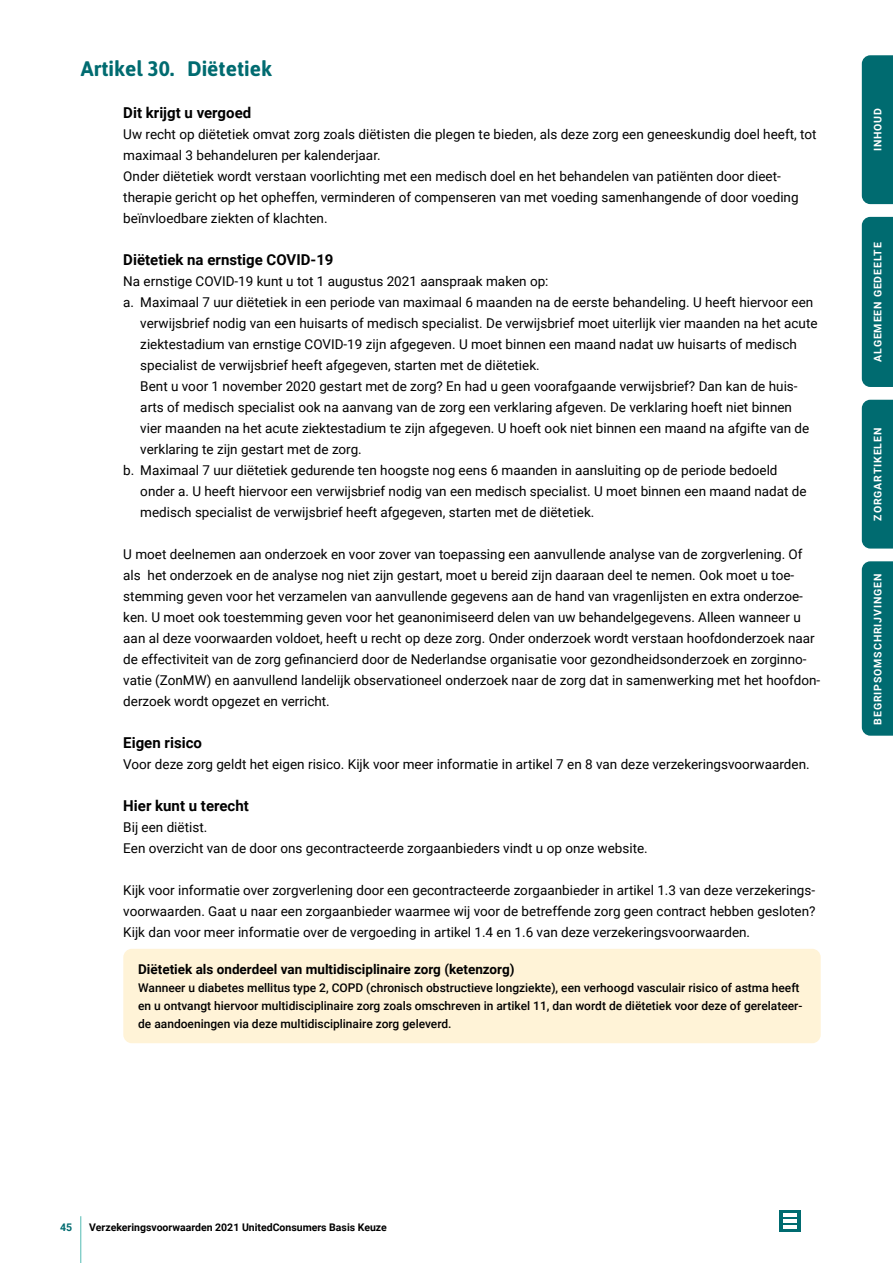
<style>
.page{position:relative;width:893px;height:1263px;background:#fff}
.page>*{position:absolute;margin:0;border:0;box-sizing:border-box;transform-origin:0 0}
.t1{font:700 21px "Asap";color:#006b70}
.t2{font:700 15px "Roboto";color:#000}
.t3{font:13.5px/21px "Roboto";color:#000}
.t4{font:700 13.5px "Roboto";color:#000}
.t5{font:500 12px/18px "Roboto";color:#000}
.t6{font:700 10.5px "Roboto";letter-spacing:.085em;color:#fff}
.t7{font:700 10.5px "Roboto";color:#000}
.t8{font:700 10.5px "Roboto";color:#006b70}
</style>
<div class="page">
<hr style="left:81px;top:1216px;width:1px;height:47px;background:#52bbb3">
<svg style="left:779px;top:1210px;width:21px;height:22px"></svg>
<hr style="left:783px;top:1214px;width:14px;height:3px;background:#fff">
<hr style="left:783px;top:1219px;width:14px;height:3px;background:#fff">
<hr style="left:783px;top:1225px;width:14px;height:3px;background:#fff">
<div style="left:123px;top:949px;width:698px;height:94px;background:#fff3d7;border-radius:9px"></div>
<div style="left:862px;top:561px;width:31px;height:175px;background:#006b70"></div>
<div style="left:862px;top:217px;width:31px;height:170px;background:#006b70"></div>
<div style="left:862px;top:400px;width:31px;height:149px;background:#006b70"></div>
<div style="left:862px;top:55px;width:31px;height:149px;background:#006b70"></div>
<h1 class="t1" style="left:81px;top:54px;width:193px">Artikel 30. Diëtetiek</h1>
<p class="t2" style="left:123px;top:102px;width:129px">Dit krijgt u vergoed</p>
<p class="t3" style="left:123px;top:123px;width:695px">Uw recht op diëtetiek omvat zorg zoals diëtisten die plegen te bieden, als deze zorg een geneeskundig doel heeft, tot maximaal 3 behandeluren per kalenderjaar.<br>Onder diëtetiek wordt verstaan voorlichting met een medisch doel en het behandelen van patiënten door dieet&shy;therapie gericht op het opheffen, verminderen of compenseren van met voeding samenhangende of door voeding beïnvloedbare ziekten of klachten.</p>
<p class="t2" style="left:123px;top:249px;width:212px">Diëtetiek na ernstige COVID-19</p>
<p class="t3" style="left:123px;top:270px;width:427px">Na ernstige COVID-19 kunt u tot 1 augustus 2021 aanspraak maken op:</p>
<p class="t3" style="left:123px;top:291px;width:691px">a. Maximaal 7 uur diëtetiek in een periode van maximaal 6 maanden na de eerste behandeling. U heeft hiervoor een</p>
<p class="t3" style="left:140px;top:312px;width:679px">verwijsbrief nodig van een huisarts of medisch specialist. De verwijsbrief moet uiterlijk vier maanden na het acute</p>
<p class="t3" style="left:140px;top:333px;width:658px">ziektestadium van ernstige COVID-19 zijn afgegeven. U moet binnen een maand nadat uw huisarts of medisch</p>
<p class="t3" style="left:140px;top:355px;width:401px">specialist de verwijsbrief heeft afgegeven, starten met de diëtetiek.</p>
<p class="t3" style="left:140px;top:376px;width:659px">Bent u voor 1 november 2020 gestart met de zorg? En had u geen voorafgaande verwijsbrief? Dan kan de huis-</p>
<p class="t3" style="left:140px;top:397px;width:653px">arts of medisch specialist ook na aanvang van de zorg een verklaring afgeven. De verklaring hoeft niet binnen</p>
<p class="t3" style="left:140px;top:418px;width:670px">vier maanden na het acute ziektestadium te zijn afgegeven. U hoeft ook niet binnen een maand na afgifte van de</p>
<p class="t3" style="left:140px;top:439px;width:223px">verklaring te zijn gestart met de zorg.</p>
<p class="t3" style="left:123px;top:460px;width:656px">b. Maximaal 7 uur diëtetiek gedurende ten hoogste nog eens 6 maanden in aansluiting op de periode bedoeld</p>
<p class="t3" style="left:140px;top:481px;width:668px">onder a. U heeft hiervoor een verwijsbrief nodig van een medisch specialist. U moet binnen een maand nadat de</p>
<p class="t3" style="left:140px;top:502px;width:456px">medisch specialist de verwijsbrief heeft afgegeven, starten met de diëtetiek.</p>
<p class="t3" style="left:123px;top:544px;width:698px">U moet deelnemen aan onderzoek en voor zover van toepassing een aanvullende analyse van de zorgverlening. Of als het onderzoek en de analyse nog niet zijn gestart, moet u bereid zijn daaraan deel te nemen. Ook moet u toe&shy;stemming geven voor het verzamelen van aanvullende gegevens aan de hand van vragenlijsten en extra onderzoe&shy;ken. U moet ook toestemming geven voor het geanonimiseerd delen van uw behandelgegevens. Alleen wanneer u aan al deze voorwaarden voldoet, heeft u recht op deze zorg. Onder onderzoek wordt verstaan hoofdonderzoek naar de effectiviteit van de zorg gefinancierd door de Nederlandse organisatie voor gezondheidsonderzoek en zorginno&shy;vatie (ZonMW) en aanvullend landelijk observationeel onderzoek naar de zorg dat in samenwerking met het hoofdon&shy;derzoek wordt opgezet en verricht.</p>
<p class="t2" style="left:123px;top:732px;width:80px">Eigen risico</p>
<p class="t3" style="left:123px;top:753px;width:688px">Voor deze zorg geldt het eigen risico. Kijk voor meer informatie in artikel 7 en 8 van deze verzekeringsvoorwaarden.</p>
<p class="t2" style="left:123px;top:795px;width:127px">Hier kunt u terecht</p>
<p class="t3" style="left:123px;top:816px;width:526px">Bij een diëtist.<br>Een overzicht van de door ons gecontracteerde zorgaanbieders vindt u op onze website.</p>
<p class="t3" style="left:123px;top:879px;width:694px;text-align:justify">Kijk voor informatie over zorgverlening door een gecontracteerde zorgaanbieder in artikel 1.3 van deze verzekerings&shy;voorwaarden. Gaat u naar een zorgaanbieder waarmee wij voor de betreffende zorg geen contract hebben gesloten?<br>Kijk dan voor meer informatie over de vergoeding in artikel 1.4 en 1.6 van deze verzekeringsvoorwaarden.</p>
<p class="t4" style="left:138px;top:959px;width:378px">Diëtetiek als onderdeel van multidisciplinaire zorg (ketenzorg)</p>
<p class="t5" style="left:138px;top:978px;width:666px">Wanneer u diabetes mellitus type 2, COPD (chronisch obstructieve longziekte), een verhoogd vasculair risico of astma heeft en u ontvangt hiervoor multidisciplinaire zorg zoals omschreven in artikel 11, dan wordt de diëtetiek voor deze of gerelateer&shy;de aandoeningen via deze multidisciplinaire zorg geleverd.</p>
<p class="t6" style="left:870px;top:151px;width:45px;rotate:-90deg">INHOUD</p>
<p class="t6" style="left:870px;top:362px;width:121px;rotate:-90deg">ALGEMEEN GEDEELTE</p>
<p class="t6" style="left:870px;top:520px;width:94px;rotate:-90deg">ZORGARTIKELEN</p>
<p class="t6" style="left:870px;top:725px;width:153px;rotate:-90deg">BEGRIPSOMSCHRIJVINGEN</p>
<p class="t8" style="left:60px;top:1220px;width:14px">45</p>
<p class="t7" style="left:89px;top:1220px;width:299px">Verzekeringsvoorwaarden 2021 UnitedConsumers Basis Keuze</p>
</div>
